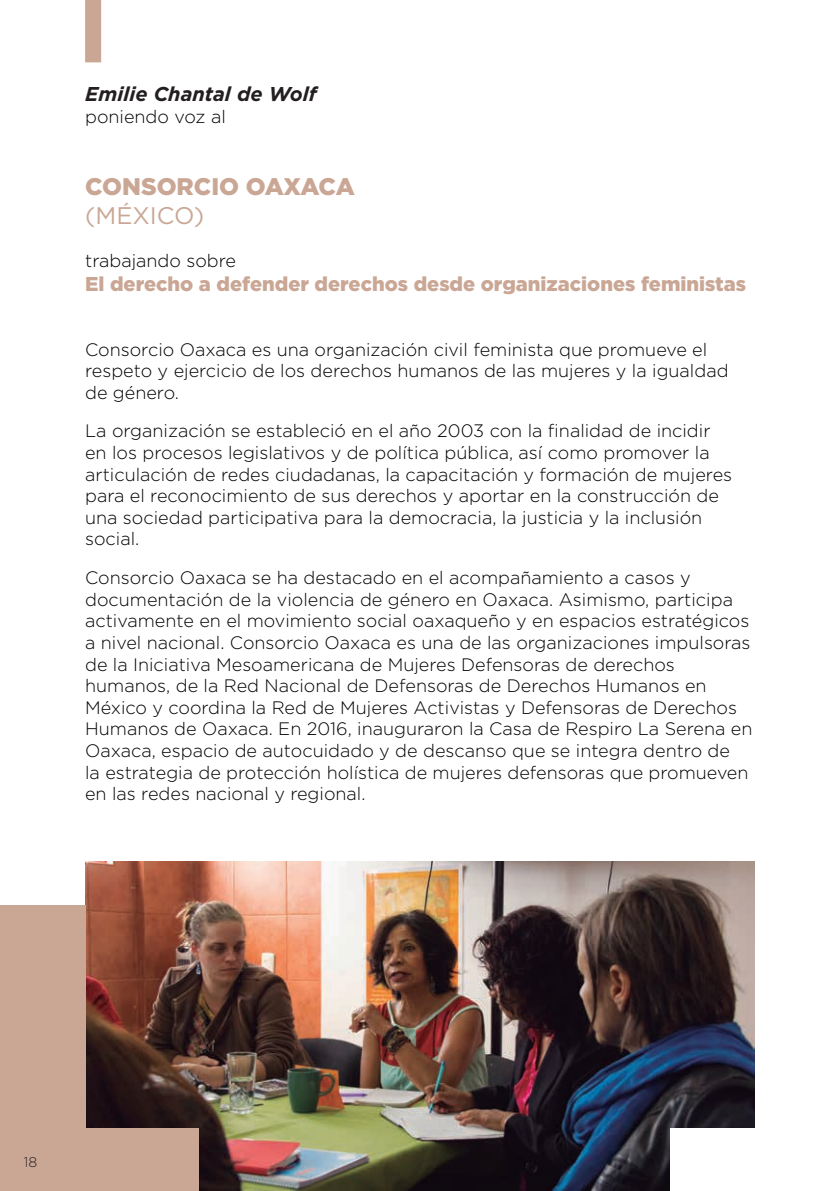
<style>
.page{position:relative;width:840px;height:1191px;background:#fff}
.page>*{position:absolute;margin:0;border:0;box-sizing:border-box;transform-origin:0 0}
.t1{font:900 24px "Gotham";color:#caa695}
.t2{font:24px "Gotham";color:#caa695}
.t3{font:900 20px "Gotham";color:#caa695}
.t4{font:italic 700 20px "Gotham";color:#231f20}
.t5{font:300 18px/21.6px "Gotham";color:#000001}
.t6{font:300 14px "Gotham";color:#231f20}
</style>
<div class="page">
<div style="left:85px;top:0;width:16px;height:62px;background:#caa695"></div>
<img style="left:85px;top:862px;width:669px;height:329px">
<div style="left:0;top:1128px;width:198px;height:63px;background:#caa695"></div>
<div style="left:0;top:905px;width:85px;height:286px;background:#caa695"></div>
<div style="left:669px;top:1128px;width:154px;height:63px;background:#fff"></div>
<p class="t4" style="left:85px;top:81px;width:233px">Emilie Chantal de Wolf</p>
<p class="t5" style="left:85px;top:105px;width:142px">poniendo voz al</p>
<h1 class="t1" style="left:85px;top:170px;width:271px">CONSORCIO OAXACA</h1>
<h1 class="t2" style="left:85px;top:200px;width:121px">(MÉXICO)</h1>
<p class="t5" style="left:85px;top:249px;width:152px">trabajando sobre</p>
<p class="t3" style="left:85px;top:270px;width:662px">El derecho a defender derechos desde organizaciones feministas</p>
<p class="t5" style="left:85px;top:338px;width:644px">Consorcio Oaxaca es una organización civil feminista que promueve el respeto y ejercicio de los derechos humanos de las mujeres y la igualdad de género.</p>
<p class="t5" style="left:85px;top:420px;width:648px">La organización se estableció en el año 2003 con la finalidad de incidir en los procesos legislativos y de política pública, así como promover la articulación de redes ciudadanas, la capacitación y formación de mujeres para el reconocimiento de sus derechos y aportar en la construcción de una sociedad participativa para la democracia, la justicia y la inclusión social.</p>
<p class="t5" style="left:85px;top:566px;width:668px">Consorcio Oaxaca se ha destacado en el acompañamiento a casos y documentación de la violencia de género en Oaxaca. Asimismo, participa activamente en el movimiento social oaxaqueño y en espacios estratégicos a nivel nacional. Consorcio Oaxaca es una de las organizaciones impulsoras de la Iniciativa Mesoamericana de Mujeres Defensoras de derechos humanos, de la Red Nacional de Defensoras de Derechos Humanos en México y coordina la Red de Mujeres Activistas y Defensoras de Derechos Humanos de Oaxaca. En 2016, inauguraron la Casa de Respiro La Serena en Oaxaca, espacio de autocuidado y de descanso que se integra dentro de<br>la estrategia de protección holística de mujeres defensoras que promueven en las redes nacional y regional.</p>
<p class="t6" style="left:24px;top:1153px;width:15px">18</p>
</div>
